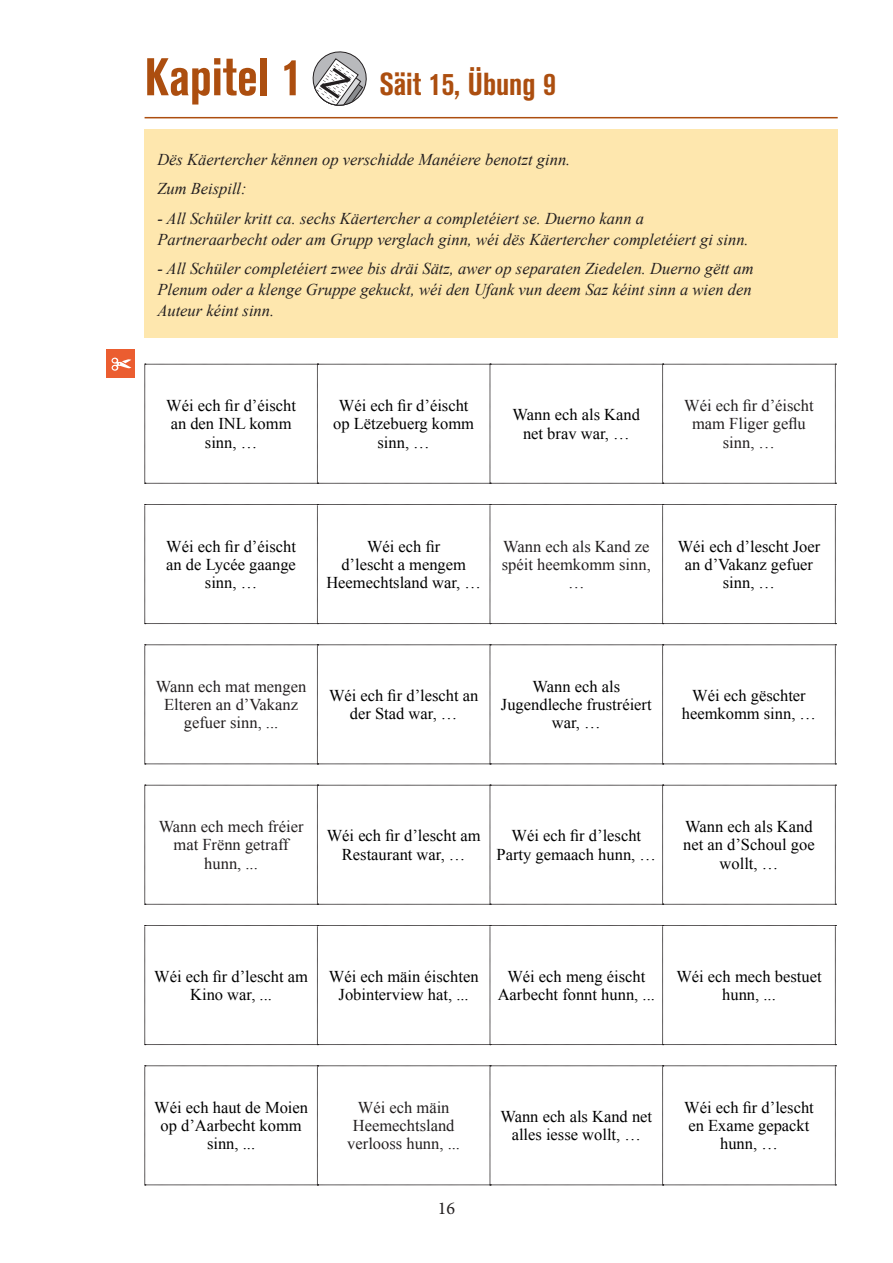
<style>
.page{position:relative;width:893px;height:1263px;background:#fff}
.page>*{position:absolute;margin:0;border:0;box-sizing:border-box;transform-origin:0 0}
.t1{font:700 condensed 52.5px "Akzidenz Grotesk BE";color:#ac4e0f}
.t2{font:700 condensed 31.5px "Akzidenz Grotesk BE";color:#ac4e0f}
.t3{font:18px "Minion Pro";color:#231f20}
.t4{font:16.5px/18.1px "Times New Roman";color:#000;text-align:center}
.t5{font:italic 16.5px/21px "Times New Roman";color:#231f20}
.t6{font:16.5px/18.1px "Times New Roman";color:#231f20;text-align:center}
</style>
<div class="page">
<div style="left:145px;top:129px;width:693px;height:208px;background:#fee7ae"></div>
<hr style="left:145px;top:117px;width:693px;height:1px;background:#ac4e0f">
<svg style="left:312px;top:51px;width:55px;height:55px"></svg>
<svg style="left:145px;top:364px;width:691px;height:120px"></svg>
<svg style="left:145px;top:504px;width:691px;height:120px"></svg>
<svg style="left:145px;top:644px;width:691px;height:121px"></svg>
<svg style="left:145px;top:785px;width:691px;height:120px"></svg>
<svg style="left:145px;top:925px;width:691px;height:120px"></svg>
<svg style="left:145px;top:1065px;width:691px;height:120px"></svg>
<div style="left:106px;top:350px;width:29px;height:28px;background:#eb5d30"></div>
<svg style="left:112px;top:358px;width:19px;height:13px"></svg>
<p class="t1" style="left:145px;top:47px;width:160px">Kapitel 1</p>
<p class="t2" style="left:379px;top:66px;width:178px">Säit 15, Übung 9</p>
<p class="t5" style="left:157px;top:148px;width:415px">Dës Käertercher kënnen op verschidde Manéiere benotzt ginn.</p>
<p class="t5" style="left:157px;top:178px;width:91px">Zum Beispill:</p>
<p class="t5" style="left:157px;top:207px;width:593px">- All Schüler kritt ca. sechs Käertercher a completéiert se. Duerno kann a<br>Partneraarbecht oder am Grupp verglach ginn, wéi dës Käertercher completéiert gi sinn.</p>
<p class="t5" style="left:157px;top:258px;width:598px">- All Schüler completéiert zwee bis dräi Sätz, awer op separaten Ziedelen. Duerno gëtt am<br>Plenum oder a klenge Gruppe gekuckt, wéi den Ufank vun deem Saz kéint sinn a wien den<br>Auteur kéint sinn.</p>
<p class="t4" style="left:166px;top:396px;width:131px">Wéi ech fir d’éischt an den INL komm sinn, …</p>
<p class="t4" style="left:333px;top:396px;width:142px">Wéi ech fir d’éischt op Lëtzebuerg komm sinn, …</p>
<p class="t4" style="left:513px;top:405px;width:129px">Wann ech als Kand net brav war, …</p>
<p class="t6" style="left:684px;top:396px;width:131px">Wéi ech fir d’éischt mam Fliger geflu sinn, …</p>
<p class="t4" style="left:166px;top:537px;width:131px">Wéi ech fir d’éischt an de Lycée gaange sinn, …</p>
<p class="t4" style="left:326px;top:537px;width:156px">Wéi ech fir<br>d’lescht a mengem<br>Heemechtsland war, …</p>
<p class="t6" style="left:502px;top:537px;width:150px">Wann ech als Kand ze spéit heemkomm sinn, …</p>
<p class="t4" style="left:678px;top:537px;width:144px">Wéi ech d’lescht Joer an d’Vakanz gefuer sinn, …</p>
<p class="t6" style="left:156px;top:677px;width:152px">Wann ech mat mengen<br>Elteren an d’Vakanz gefuer sinn, ...</p>
<p class="t4" style="left:329px;top:686px;width:151px">Wéi ech fir d’lescht an der Stad war, …</p>
<p class="t4" style="left:501px;top:677px;width:152px">Wann ech als<br>Jugendleche frustréiert war, …</p>
<p class="t4" style="left:682px;top:686px;width:136px">Wéi ech gëschter heemkomm sinn, …</p>
<p class="t6" style="left:159px;top:817px;width:146px">Wann ech mech fréier mat Frënn getraff hunn, ...</p>
<p class="t4" style="left:327px;top:826px;width:155px">Wéi ech fir d’lescht am<br>Restaurant war, …</p>
<p class="t4" style="left:497px;top:826px;width:161px">Wéi ech fir d’lescht<br>Party gemaach hunn, …</p>
<p class="t4" style="left:683px;top:817px;width:133px">Wann ech als Kand net an d’Schoul goe wollt, …</p>
<p class="t4" style="left:154px;top:967px;width:155px">Wéi ech fir d’lescht am<br>Kino war, ...</p>
<p class="t4" style="left:329px;top:967px;width:151px">Wéi ech mäin éischten<br>Jobinterview hat, ...</p>
<p class="t4" style="left:498px;top:967px;width:159px">Wéi ech meng éischt<br>Aarbecht fonnt hunn, ...</p>
<p class="t4" style="left:676px;top:967px;width:147px">Wéi ech mech bestuet hunn, ...</p>
<p class="t4" style="left:154px;top:1098px;width:155px">Wéi ech haut de Moien op d’Aarbecht komm sinn, ...</p>
<p class="t6" style="left:347px;top:1098px;width:114px">Wéi ech mäin<br>Heemechtsland verlooss hunn, ...</p>
<p class="t4" style="left:500px;top:1107px;width:153px">Wann ech als Kand net alles iesse wollt, …</p>
<p class="t4" style="left:684px;top:1098px;width:131px">Wéi ech fir d’lescht en Exame gepackt hunn, …</p>
<p class="t3" style="left:438px;top:1196px;width:19px">16</p>
</div>
